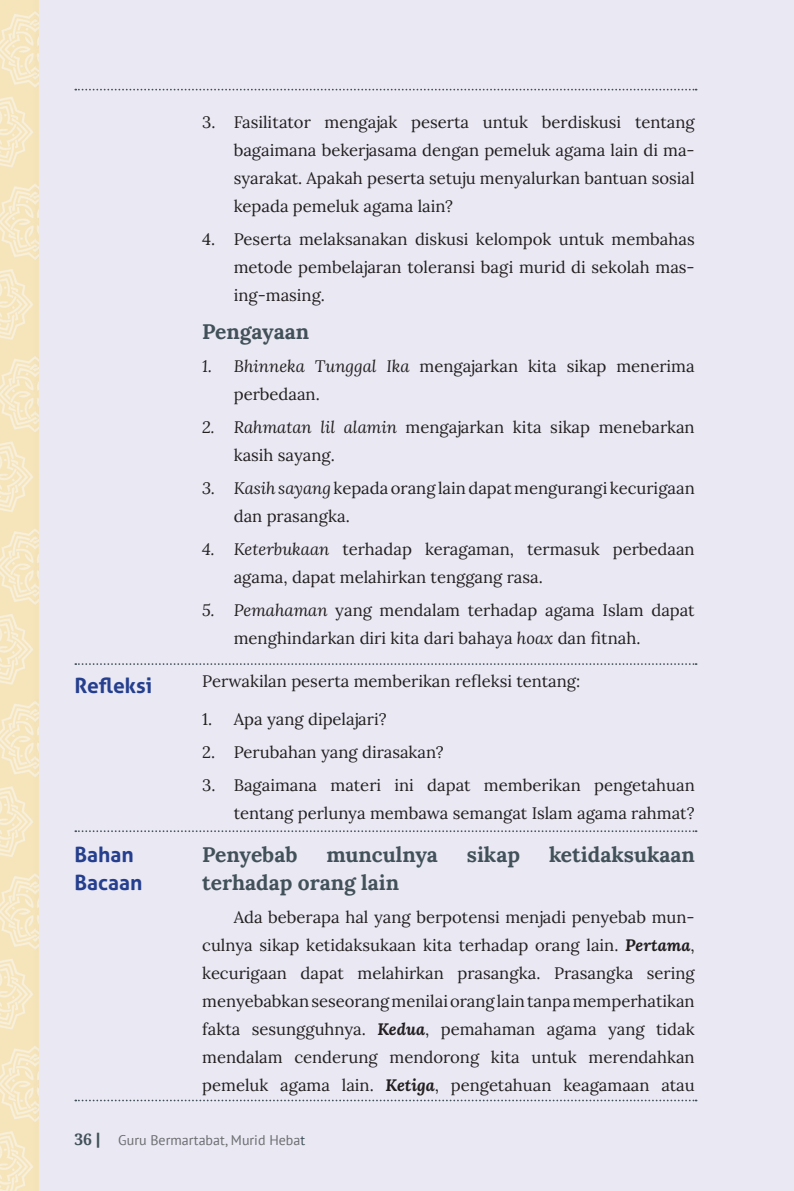
<style>
.page{position:relative;width:794px;height:1191px;background:#fff}
.page>*{position:absolute;margin:0;border:0;box-sizing:border-box;transform-origin:0 0}
.t1{font:700 21px "Lora";color:#425159}
.t2{font:700 21px/28px "Aller";color:#253f8e}
.t3{font:16.62px/28px "Lora";color:#231f20}
.t4{font:14px "PT Sans";color:#6c6d70}
.s1{font-style:italic}
.s2{font-weight:700;font-style:italic}
.s3{font-family:"Droid Serif";font-weight:700;font-size:15.75px;color:#425159}
.s4{font-family:"Aller";font-weight:700;font-size:15.75px;color:#425159}
.s5{color:#425159}
</style>
<div class="page">
<img style="left:0;top:0;width:40px;height:1191px">
<div style="left:40px;top:0;width:754px;height:1191px;background:#e9e8f3"></div>
<svg style="left:75px;top:1099px;width:621px;height:2px"></svg>
<svg style="left:75px;top:89px;width:621px;height:1px"></svg>
<svg style="left:75px;top:830px;width:621px;height:2px"></svg>
<svg style="left:75px;top:663px;width:621px;height:2px"></svg>
<p class="t2" style="left:74px;top:671px;width:79px">Refleksi</p>
<p class="t2" style="left:74px;top:840px;width:69px">Bahan<br>Bacaan</p>
<p class="t3" style="left:234px;top:107px;width:462px;text-indent:-32px">3. Fasilitator mengajak peserta untuk berdiskusi tentang bagaimana bekerjasama dengan pemeluk agama lain di ma&shy;syarakat. Apakah peserta setuju menyalurkan bantuan sosial kepada pemeluk agama lain?</p>
<p class="t3" style="left:234px;top:224px;width:462px;text-align:justify;text-indent:-32px">4. Peserta melaksanakan diskusi kelompok untuk membahas metode pembelajaran toleransi bagi murid di sekolah mas&shy;ing-masing.</p>
<p class="t1" style="left:202px;top:316px;width:108px">Pengayaan</p>
<p class="t3" style="left:234px;top:351px;width:462px;text-indent:-32px"><span class="s1">1. Bhinneka Tunggal Ika</span> mengajarkan kita sikap menerima perbedaan.</p>
<p class="t3" style="left:234px;top:412px;width:462px;text-indent:-32px"><span class="s1">2. Rahmatan lil alamin</span> mengajarkan kita sikap menebarkan kasih sayang.</p>
<p class="t3" style="left:234px;top:473px;width:462px;text-indent:-32px"><span class="s1">3. Kasih sayang</span> kepada orang lain dapat mengurangi kecurigaan dan prasangka.</p>
<p class="t3" style="left:234px;top:534px;width:462px;text-indent:-32px"><span class="s1">4. Keterbukaan</span> terhadap keragaman, termasuk perbedaan agama, dapat melahirkan tenggang rasa.</p>
<p class="t3" style="left:234px;top:595px;width:462px;text-indent:-32px"><span class="s1">5. Pemahaman</span> yang mendalam terhadap agama Islam dapat menghindarkan diri kita dari bahaya <span class="s1">hoax</span> dan fitnah.</p>
<p class="t3" style="left:202px;top:666px;width:379px">Perwakilan peserta memberikan refleksi tentang:</p>
<p class="t3" style="left:202px;top:704px;width:186px">1. Apa yang dipelajari?</p>
<p class="t3" style="left:202px;top:737px;width:243px">2. Perubahan yang dirasakan?</p>
<p class="t3" style="left:202px;top:770px;width:494px;text-align:right">3. Bagaimana materi ini dapat memberikan pengetahuan tentang perlunya membawa semangat Islam agama rahmat?</p>
<p class="t1" style="left:202px;top:838px;width:97px">Penyebab</p>
<p class="t1" style="left:326px;top:838px;width:113px">munculnya</p>
<p class="t1" style="left:467px;top:838px;width:55px">sikap</p>
<p class="t1" style="left:549px;top:838px;width:147px">ketidaksukaan</p>
<p class="t1" style="left:202px;top:866px;width:198px">terhadap orang lain</p>
<p class="t3" style="left:202px;top:902px;width:494px;text-indent:32px">Ada beberapa hal yang berpotensi menjadi penyebab mun&shy;culnya sikap ketidaksukaan kita terhadap orang lain. <span class="s2">Pertama</span>, kecurigaan dapat melahirkan prasangka. Prasangka sering menyebabkan seseorang menilai orang lain tanpa memperhatikan fakta sesungguhnya. <span class="s2">Kedua</span>, pemahaman agama yang tidak mendalam cenderung mendorong kita untuk merendahkan pemeluk agama lain. <span class="s2">Ketiga</span>, pengetahuan keagamaan atau</p>
<p class="t4" style="left:74px;top:1130px;width:232px"><span class="s3">36</span> <span class="s4">|</span> Guru Bermartabat, Murid Heba<span class="s5">t</span></p>
</div>
